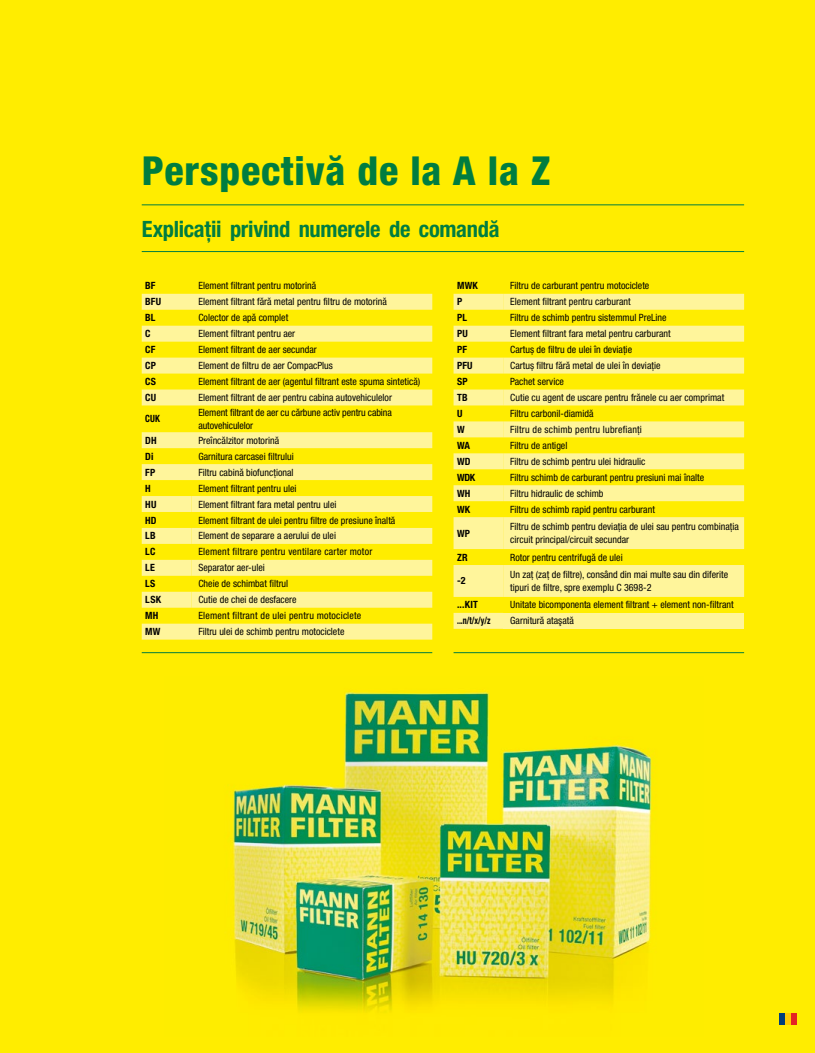
<style>
.page{position:relative;width:815px;height:1053px;background:#fff}
.page>*{position:absolute;margin:0;border:0;box-sizing:border-box;transform-origin:0 0}
.t1{font:800 condensed 40px "Helvetica Neue LTW1 G";letter-spacing:.02em;color:#007d40}
.t2{font:700 condensed 22.5px "Helvetica Neue LTW1 G";letter-spacing:-.015em;color:#007d40}
.t3{font:condensed 10px/12.5px "Helvetica Neue LTW1 G";color:#000}
.t4{font:condensed 10px "Helvetica Neue LTW1 G";letter-spacing:.02em;color:#000}
.t5{font:700 condensed 10px "Helvetica Neue LTW1 G";letter-spacing:.02em;color:#000}
.t6{font:700 condensed 10px "Helvetica Neue LTW1 G";letter-spacing:.02em;color:#000;scale:.8 1}
.t7{font:700 condensed 10px "Helvetica Neue LTW1 G";letter-spacing:.02em;color:#000;scale:.9 1}
</style>
<div class="page">
<div style="left:0;top:0;width:815px;height:1052px;background:#ffed00"></div>
<svg style="left:142px;top:294px;width:290px;height:32px;background:#fff04d"></svg>
<svg style="left:142px;top:326px;width:290px;height:202px;background:#fff049"></svg>
<svg style="left:142px;top:528px;width:290px;height:111px;background:#fff158"></svg>
<svg style="left:454px;top:597px;width:49px;height:31px;background:#fff04b"></svg>
<svg style="left:454px;top:294px;width:290px;height:303px;background:#fff159"></svg>
<div style="left:503px;top:613px;width:241px;height:15px;background:#fff59b"></div>
<hr style="left:142px;top:204px;width:602px;height:1px;background:#007d40">
<hr style="left:142px;top:251px;width:602px;height:1px;background:#007d40">
<img style="left:165px;top:676px;width:539px;height:360px">
<hr style="left:142px;top:652px;width:290px;height:1px;background:#007d40">
<hr style="left:454px;top:652px;width:290px;height:1px;background:#007d40">
<div style="left:780px;top:1013px;width:17px;height:11px;background:#003f79"></div>
<div style="left:785px;top:1013px;width:6px;height:11px;background:#fecb00"></div>
<div style="left:791px;top:1013px;width:6px;height:11px;background:#e42324"></div>
<h1 class="t1" style="left:142px;top:147px;width:410px">Perspectivă de la A la Z</h1>
<h2 class="t2" style="left:142px;top:216px;width:359px">Explicaţii privind numerele de comandă</h2>
<p class="t5" style="left:145px;top:280px;width:12px">BF</p>
<p class="t3" style="left:198px;top:279px;width:119px">Element filtrant pentru motorină</p>
<p class="t5" style="left:145px;top:296px;width:17px">BFU</p>
<p class="t3" style="left:198px;top:295px;width:190px">Element filtrant fără metal pentru filtru de motorină</p>
<p class="t5" style="left:145px;top:312px;width:12px">BL</p>
<p class="t3" style="left:198px;top:311px;width:91px">Colector de apă complet</p>
<p class="t5" style="left:145px;top:327px;width:7px">C</p>
<p class="t3" style="left:198px;top:327px;width:98px">Element filtrant pentru aer</p>
<p class="t5" style="left:145px;top:343px;width:12px">CF</p>
<p class="t3" style="left:198px;top:343px;width:120px">Element filtrant de aer secundar</p>
<p class="t5" style="left:145px;top:359px;width:12px">CP</p>
<p class="t3" style="left:198px;top:359px;width:136px">Element de filtru de aer CompacPlus</p>
<p class="t5" style="left:145px;top:375px;width:12px">CS</p>
<p class="t3" style="left:198px;top:375px;width:223px">Element filtrant de aer (agentul filtrant este spuma sintetică)</p>
<p class="t5" style="left:145px;top:391px;width:12px">CU</p>
<p class="t3" style="left:198px;top:391px;width:195px">Element filtrant de aer pentru cabina autovehiculelor</p>
<p class="t7" style="left:145px;top:413px;width:18px">CUK</p>
<p class="t3" style="left:198px;top:406px;width:195px">Element filtrant de aer cu cărbune activ pentru cabina autovehiculelor</p>
<p class="t5" style="left:145px;top:434px;width:13px">DH</p>
<p class="t3" style="left:198px;top:434px;width:82px">Preîncălzitor motorină</p>
<p class="t5" style="left:145px;top:450px;width:10px">Di</p>
<p class="t3" style="left:198px;top:450px;width:97px">Garnitura carcasei filtrului</p>
<p class="t5" style="left:145px;top:466px;width:12px">FP</p>
<p class="t3" style="left:198px;top:466px;width:97px">Filtru cabină biofuncţional</p>
<p class="t5" style="left:145px;top:482px;width:7px">H</p>
<p class="t3" style="left:198px;top:482px;width:100px">Element filtrant pentru ulei</p>
<p class="t5" style="left:145px;top:498px;width:13px">HU</p>
<p class="t3" style="left:198px;top:498px;width:140px">Element filtrant fara metal pentru ulei</p>
<p class="t5" style="left:145px;top:514px;width:13px">HD</p>
<p class="t3" style="left:198px;top:513px;width:198px">Element filtrant de ulei pentru filtre de presiune înaltă</p>
<p class="t5" style="left:145px;top:530px;width:12px">LB</p>
<p class="t3" style="left:198px;top:529px;width:139px">Element de separare a aerului de ulei</p>
<p class="t5" style="left:145px;top:546px;width:12px">LC</p>
<p class="t4" style="left:198px;top:546px;width:175px">Element filtrare pentru ventilare carter motor</p>
<p class="t5" style="left:145px;top:561px;width:11px">LE</p>
<p class="t3" style="left:198px;top:561px;width:68px">Separator aer-ulei</p>
<p class="t5" style="left:145px;top:577px;width:12px">LS</p>
<p class="t3" style="left:198px;top:577px;width:91px">Cheie de schimbat filtrul</p>
<p class="t5" style="left:145px;top:593px;width:18px">LSK</p>
<p class="t3" style="left:198px;top:593px;width:100px">Cutie de chei de desfacere</p>
<p class="t5" style="left:145px;top:609px;width:15px">MH</p>
<p class="t4" style="left:198px;top:609px;width:164px">Element filtrant de ulei pentru motociclete</p>
<p class="t5" style="left:145px;top:625px;width:17px">MW</p>
<p class="t3" style="left:198px;top:625px;width:148px">Filtru ulei de schimb pentru motociclete</p>
<p class="t5" style="left:457px;top:280px;width:22px">MWK</p>
<p class="t3" style="left:510px;top:279px;width:141px">Filtru de carburant pentru motociclete</p>
<p class="t5" style="left:457px;top:296px;width:7px">P</p>
<p class="t3" style="left:510px;top:295px;width:122px">Element filtrant pentru carburant</p>
<p class="t5" style="left:457px;top:312px;width:11px">PL</p>
<p class="t3" style="left:510px;top:311px;width:158px">Filtru de schimb pentru sistemmul PreLine</p>
<p class="t5" style="left:457px;top:327px;width:12px">PU</p>
<p class="t3" style="left:510px;top:327px;width:162px">Element filtrant fara metal pentru carburant</p>
<p class="t5" style="left:457px;top:343px;width:11px">PF</p>
<p class="t3" style="left:510px;top:343px;width:123px">Cartuș de filtru de ulei în deviaţie</p>
<p class="t5" style="left:457px;top:359px;width:17px">PFU</p>
<p class="t3" style="left:510px;top:359px;width:152px">Cartuș filtru fără metal de ulei în deviaţie</p>
<p class="t5" style="left:457px;top:375px;width:12px">SP</p>
<p class="t3" style="left:510px;top:375px;width:55px">Pachet service</p>
<p class="t5" style="left:457px;top:391px;width:12px">TB</p>
<p class="t3" style="left:510px;top:391px;width:216px">Cutie cu agent de uscare pentru frănele cu aer comprimat</p>
<p class="t5" style="left:457px;top:407px;width:7px">U</p>
<p class="t3" style="left:510px;top:407px;width:85px">Filtru carbonil-diamidă</p>
<p class="t5" style="left:457px;top:423px;width:9px">W</p>
<p class="t4" style="left:510px;top:423px;width:133px">Filtru de schimb pentru lubrefianţi</p>
<p class="t5" style="left:457px;top:439px;width:15px">WA</p>
<p class="t3" style="left:510px;top:439px;width:59px">Filtru de antigel</p>
<p class="t5" style="left:457px;top:455px;width:15px">WD</p>
<p class="t3" style="left:510px;top:455px;width:137px">Filtru de schimb pentru ulei hidraulic</p>
<p class="t5" style="left:457px;top:471px;width:20px">WDK</p>
<p class="t3" style="left:510px;top:471px;width:195px">Filtru schimb de carburant pentru presiuni mai înalte</p>
<p class="t5" style="left:457px;top:487px;width:15px">WH</p>
<p class="t3" style="left:510px;top:487px;width:95px">Filtru hidraulic de schimb</p>
<p class="t5" style="left:457px;top:503px;width:15px">WK</p>
<p class="t3" style="left:510px;top:503px;width:146px">Filtru de schimb rapid pentru carburant</p>
<p class="t5" style="left:457px;top:527px;width:15px">WP</p>
<p class="t3" style="left:510px;top:520px;width:230px">Filtru de schimb pentru deviaţia de ulei sau pentru combinaţia circuit principal/circuit secundar</p>
<p class="t5" style="left:457px;top:551px;width:12px">ZR</p>
<p class="t3" style="left:510px;top:550px;width:114px">Rotor pentru centrifugă de ulei</p>
<p class="t5" style="left:457px;top:575px;width:10px">-2</p>
<p class="t3" style="left:510px;top:568px;width:220px">Un zaţ (zaţ de filtre), consând din mai multe sau din diferite tipuri de filtre, spre exemplu C 3698-2</p>
<p class="t5" style="left:457px;top:599px;width:22px">...KIT</p>
<p class="t3" style="left:510px;top:598px;width:225px">Unitate bicomponenta element filtrant + element non-filtrant</p>
<p class="t6" style="left:457px;top:615px;width:43px">...n/t/x/y/z</p>
<p class="t3" style="left:510px;top:614px;width:65px">Garnitură ataşată</p>
</div>
